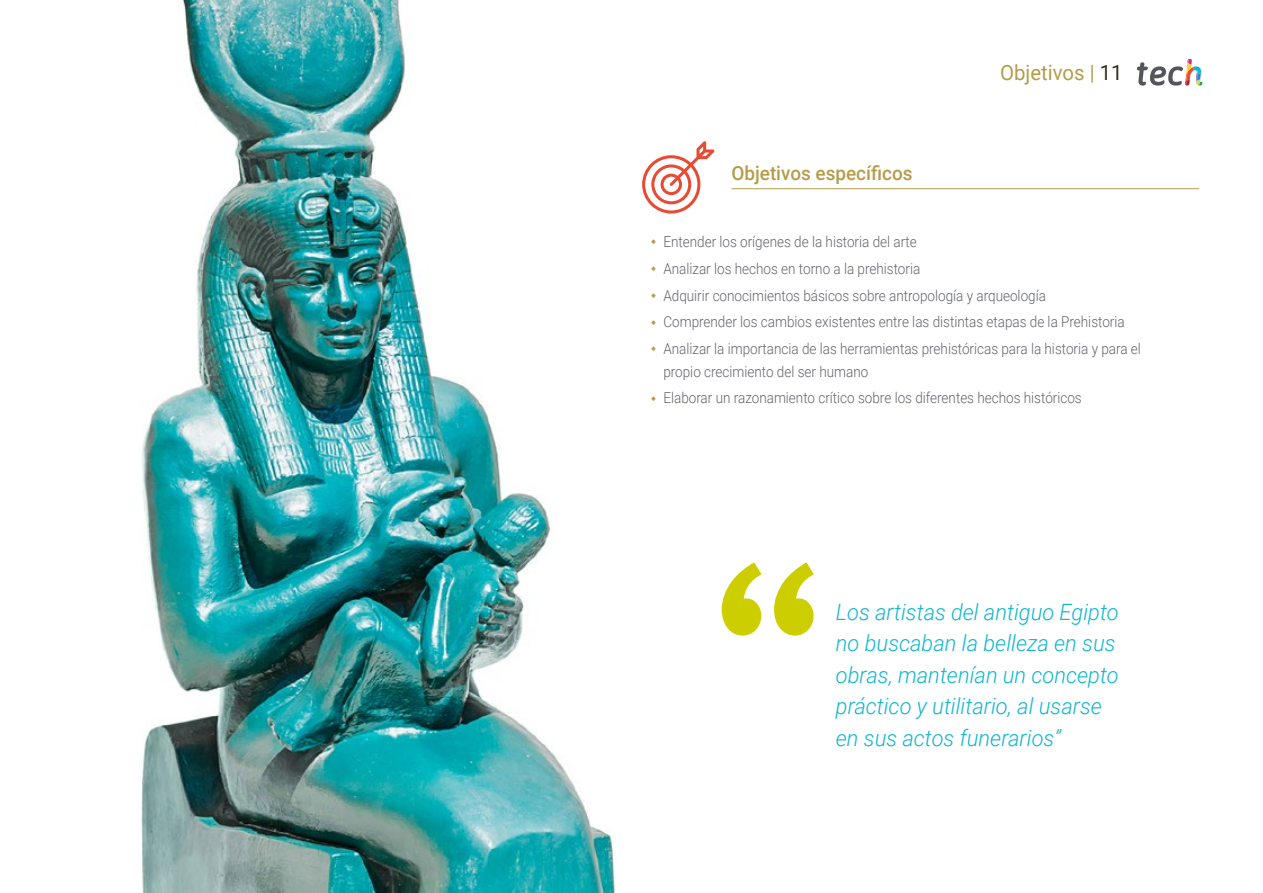
<style>
.page{position:relative;width:1263px;height:893px;background:#fff}
.page>*{position:absolute;margin:0;border:0;box-sizing:border-box;transform-origin:0 0}
.t1{font:italic 300 22.5px/31.5px "Roboto";color:#0fb6cf}
.t2{font:21px "Roboto";color:#b49c4b}
.t3{font:500 19.5px "Roboto";color:#b49c4b}
.t4{font:300 15px/26.7px "Roboto";color:#61646a;scale:.9 1}
.s1{color:#312e20}
</style>
<div class="page">
<hr style="left:731px;top:188px;width:468px;height:1px;background:#b49c4b">
<svg style="left:642px;top:141px;width:72px;height:73px"></svg>
<img style="left:141px;top:0;width:475px;height:893px">
<svg style="left:1137px;top:59px;width:65px;height:27px"></svg>
<svg style="left:722px;top:562px;width:92px;height:74px"></svg>
<h3 class="t3" style="left:731px;top:160px;width:183px">Objetivos específicos</h3>
<h2 class="t2" style="left:1000px;top:57px;width:124px">Objetivos | <span class="s1">11</span></h2>
<p class="t4" style="left:663px;top:228px;width:532px">Entender los orígenes de la historia del arte<br>Analizar los hechos en torno a la prehistoria<br>Adquirir conocimientos básicos sobre antropología y arqueología<br>Comprender los cambios existentes entre las distintas etapas de la Prehistoria Analizar la importancia de las herramientas prehistóricas para la historia y para el</p>
<p class="t4" style="left:663px;top:357px;width:466px">propio crecimiento del ser humano<br>Elaborar un razonamiento crítico sobre los diferentes hechos históricos</p>
<h1 class="t1" style="left:836px;top:595px;width:284px">Los artistas del antiguo Egipto no buscaban la belleza en sus obras, mantenían un concepto práctico y utilitario, al usarse en sus actos funerarios”</h1>
</div>
